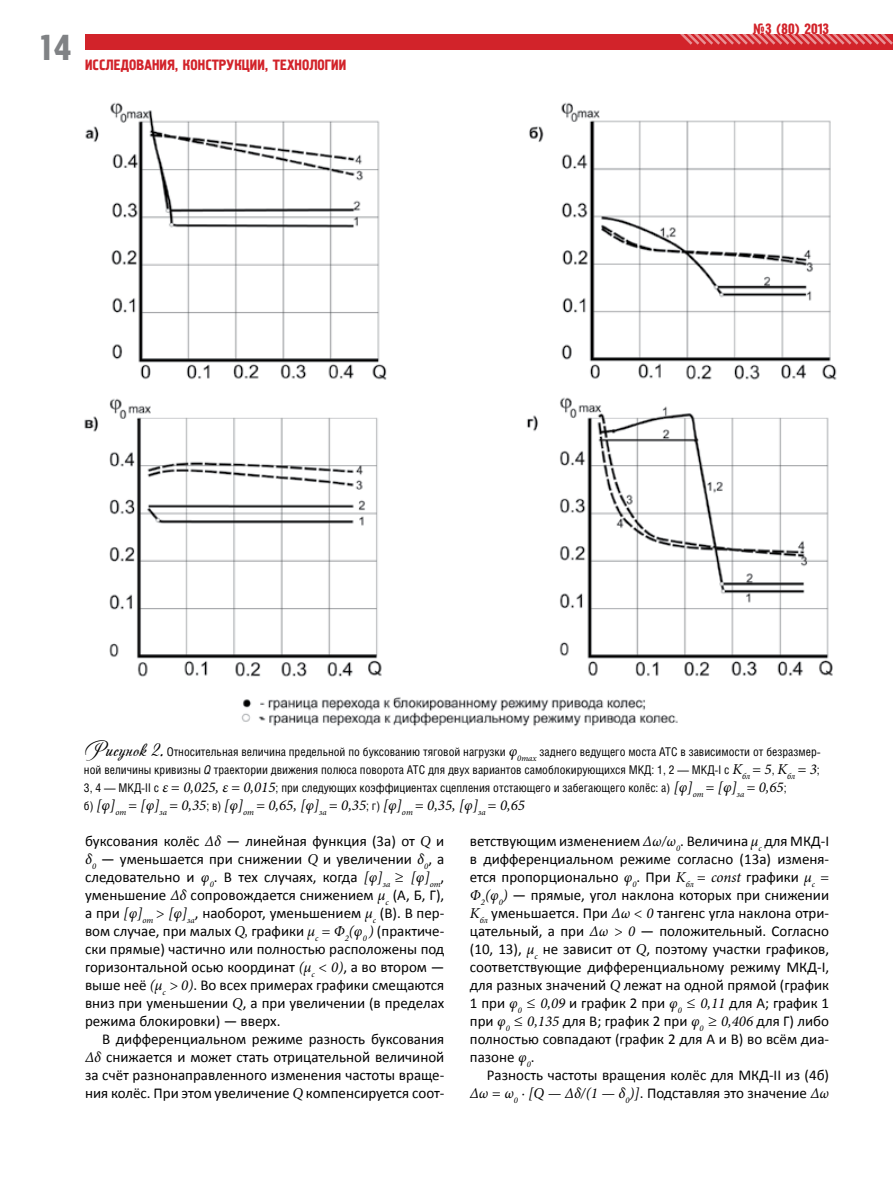
<style>
.page{position:relative;width:893px;height:1191px;background:#fff}
.page>*{position:absolute;margin:0;border:0;box-sizing:border-box;transform-origin:0 0}
.t1{font:36px "Machine C";color:#808285}
.t2{font:15px/18px "Calibri";color:#000;text-align:justify}
.t3{font:italic 15px "Minion Pro";color:#000}
.t4{font:15px "Pollock 1 C";letter-spacing:.065em;color:#d2232a}
.t5{font:15px "Pollock 1 C";color:#d2232a}
.t6{font:12px "Helios Cond";color:#000}
.s1{font-family:"Andantinoscript";font-size:21px}
.s2{font-family:"Minion Pro";font-style:italic;font-size:15px}
.s3{font-style:italic}
.s4{font-family:"Helios Cond";font-style:normal;font-size:12px}
.s5{font-family:"Minion Pro";font-style:italic}
</style>
<div class="page">
<div style="left:85px;top:34px;width:808px;height:16px;background:#d2232a"></div>
<svg style="left:680px;top:34px;width:213px;height:11px"></svg>
<img style="left:84px;top:102px;width:753px;height:625px">
<h1 class="t1" style="left:38px;top:27px;width:34px">14</h1>
<p class="t4" style="left:85px;top:56px;width:255px">Исследования, конструкции , технологии</p>
<p class="t5" style="left:753px;top:21px;width:78px">№3 (80) 2013</p>
<p class="t6" style="left:84px;top:745px;width:578px"><span class="s1">Рисунок 2.</span> Относительная величина предельной по буксованию тяговой нагрузки <span class="s2">φ</span><sub>0max</sub> заднего ведущего моста АТС</p>
<p class="t6" style="left:680px;top:745px;width:142px">в зависимости от безразмер-</p>
<p class="t6" style="left:84px;top:763px;width:326px">ной величины кривизны <span class="s3">Q</span> траектории движения полюса поворота АТС</p>
<p class="t6" style="left:428px;top:763px;width:206px">для двух вариантов самоблокирующихся МКД</p>
<p class="t6" style="left:652px;top:763px;width:45px">:1,2— МКД</p>
<p class="t3" style="left:715px;top:759px;width:107px"><span class="s4">-I c</span> K<sub>бл</sub> = 5<span class="s4">,</span> K<sub>бл</sub> = 3<span class="s4">;</span></p>
<p class="t6" style="left:84px;top:781px;width:40px">3,4— МКД</p>
<p class="t6" style="left:141px;top:781px;width:647px">-II с <span class="s2">ε = 0,025, ε = 0,015</span>; при следующих коэффициентах сцепления отстающего и забегающего колёс: а) <span class="s2">[φ]</span><sub>от</sub> <span class="s2">= [φ]</span><sub>за</sub> <span class="s2">= 0,65</span>;</p>
<p class="t3" style="left:84px;top:795px;width:442px"><span class="s4">б)</span> [φ]<sub>от</sub> = [φ]<sub>за</sub> = 0,35<span class="s4">; в)</span> [φ]<sub>от</sub> = 0,65, [φ]<sub>за</sub> = 0,35<span class="s4">; г)</span> [φ]<sub>от</sub> = 0,35, [φ]<sub>за</sub> = 0,65</p>
<p class="t2" style="left:85px;top:832px;width:361px">буксования колёс <span class="s5">Δδ</span> — линейная функция (3а) от <span class="s5">Q</span> и <span class="s5">δ</span><sub>0</sub> — уменьшается при снижении <span class="s5">Q</span> и увеличении <span class="s5">δ</span><sub>0</sub>, а следовательно и <span class="s5">φ</span><sub>0</sub>. В тех случаях, когда <span class="s5">[φ]</span><sub>за</sub> <span class="s5">≥ [φ]</span><sub>от</sub>, уменьшение <span class="s5">Δδ</span> сопровождается снижением <span class="s5">μ</span><sub>c</sub> (А, Б, Г), а при <span class="s5">[φ]</span><sub>от</sub> <span class="s5">&gt; [φ]</span><sub>за</sub>, наоборот, уменьшением <span class="s5">μ</span><sub>c</sub> (В). В пер&shy;вом случае, при малых <span class="s5">Q,</span> графики <span class="s5">μ</span><sub>c</sub> <span class="s5">= Ф</span><sub>2</sub><span class="s5">(φ</span><sub>0</sub> <span class="s5">)</span> (практиче&shy;ски прямые) частично или полностью расположены под горизонтальной осью координат <span class="s5">(μ</span><sub>c</sub> <span class="s5">&lt; 0)</span>, а во втором — выше неё <span class="s5">(μ</span><sub>c</sub> <span class="s5">&gt; 0)</span>. Во всех примерах графики смещаются вниз при уменьшении <span class="s5">Q</span>, а при увеличении (в пределах режима блокировки) — вверх.</p>
<p class="t2" style="left:85px;top:1030px;width:361px;text-indent:17px">В дифференциальном режиме разность буксования <span class="s5">Δδ</span> снижается и может стать отрицательной величиной за счёт разнонаправленного изменения частоты враще&shy;ния колёс. При этом увеличение <span class="s5">Q</span> компенсируется соот-</p>
<p class="t2" style="left:470px;top:832px;width:361px">ветствующим изменением <span class="s5">Δω/ω</span><sub>0</sub>. Величина <span class="s5">μ</span><sub>c</sub> для МКД-I в дифференциальном режиме согласно (13a) изменя&shy;ется пропорционально <span class="s5">φ</span><sub>0</sub>. При <span class="s5">K</span><sub>бл</sub> <span class="s5">= const</span> графики <span class="s5">μ</span><sub>c</sub> <span class="s5">= Ф</span><sub>2</sub><span class="s5">(φ</span><sub>0</sub><span class="s5">)</span> — прямые, угол наклона которых при снижении <span class="s5">K</span><sub>бл</sub> уменьшается. При <span class="s5">Δω &lt; 0</span> тангенс угла наклона отри&shy;цательный, а при <span class="s5">Δω &gt; 0</span> — положительный. Согласно (10, 13), <span class="s5">μ</span><sub>c</sub> не зависит от <span class="s5">Q</span>, поэтому участки графиков, соответствующие дифференциальному режиму МКД-I, для разных значений <span class="s5">Q</span> лежат на одной прямой (график 1 при <span class="s5">φ</span><sub>0</sub> <span class="s5">≤ 0,09</span> и график 2 при <span class="s5">φ</span><sub>0</sub> <span class="s5">≤ 0,11</span> для A; график 1 при <span class="s5">φ</span><sub>0</sub> <span class="s5">≤ 0,135</span> для В; график 2 при <span class="s5">φ</span><sub>0</sub> <span class="s5">≥ 0,406</span> для Г) либо полностью совпадают (график 2 для A и В) во всём диа&shy;пазоне <span class="s5">φ</span><sub>0</sub>.</p>
<p class="t2" style="left:470px;top:1066px;width:361px;text-align:right">Разность частоты вращения колёс для МКД-II из (4б)<br><span class="s5">Δω = ω</span><sub>0</sub> <span class="s5">∙ [Q — Δδ/(1 — δ</span><sub>0</sub><span class="s5">)]</span>. Подставляя это значение <span class="s5">Δω</span></p>
</div>
